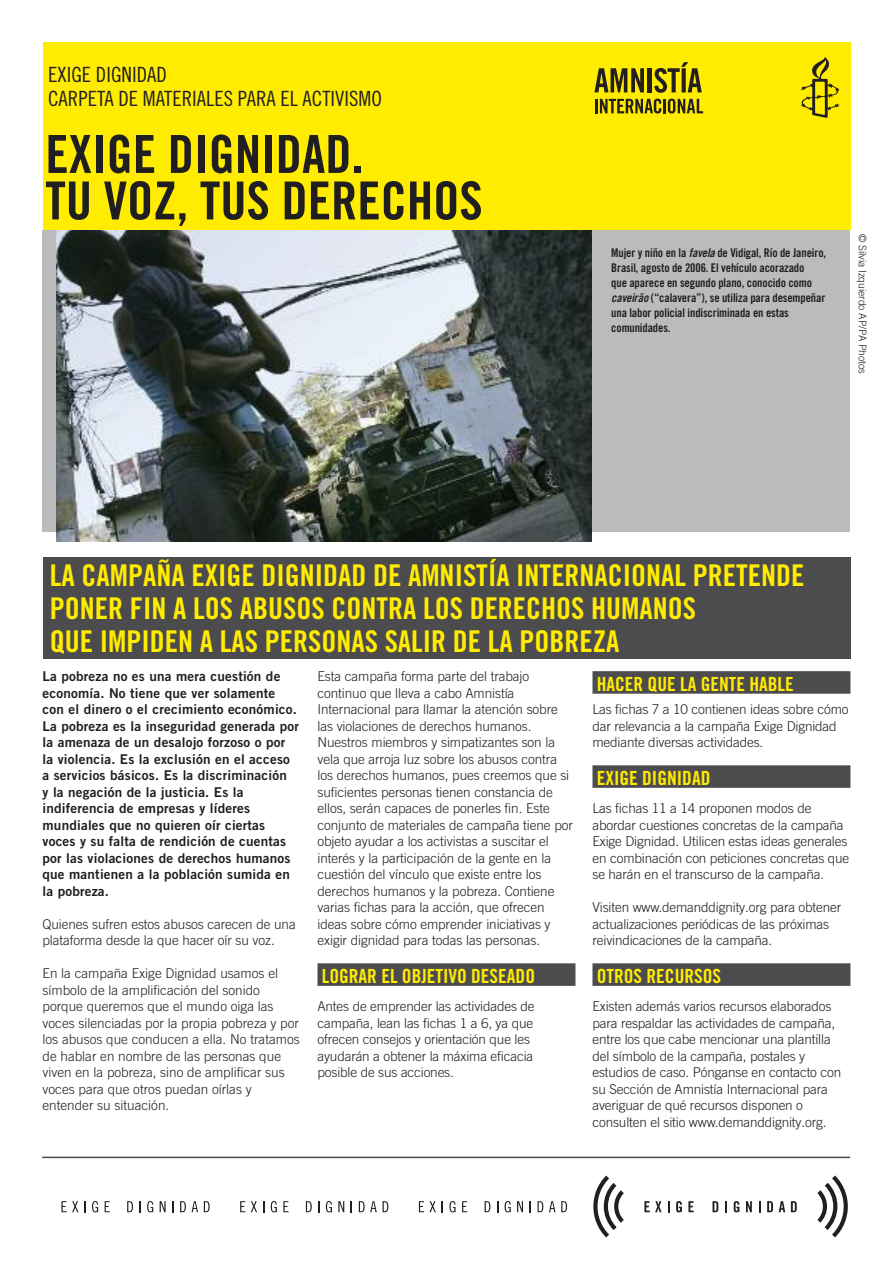
<style>
.page{position:relative;width:893px;height:1263px;background:#fff}
.page>*{position:absolute;margin:0;border:0;box-sizing:border-box;transform-origin:0 0}
.t1{font:52.5px/46.5px "Amnesty Trade Gothic Bd Cn 20";color:#201e21}
.t2{font:30px/33px "Trade Gothic Bold Cond Twenty";color:#ffec00}
.t3{font:21px/24px "Amnesty Trade Gothic Cn 18";color:#201e21}
.t4{font:19.5px "Amnesty Trade Gothic Bd Cn 20";color:#ffec00}
.t5{font:300 13.5px/16.5px "Amnesty Trade Gothic";letter-spacing:-.005em;color:#201e21}
.t6{font:13.5px/16.5px "Amnesty Trade Gothic Bd 2";letter-spacing:.015em;color:#201e21}
.t7{font:12px/15px "Amnesty Trade Gothic Bd Cn 20";letter-spacing:-.01em;color:#201e21}
.t8{font:300 10.5px "Amnesty Trade Gothic";letter-spacing:-.01em;color:#201e21}
.s1{font-family:"Amnesty Trade Gothic Bd Cn 20 Ob"}
</style>
<div class="page">
<div style="left:43px;top:230px;width:807px;height:301px;background:#bcbbbc"></div>
<img style="left:57px;top:230px;width:535px;height:311px">
<div style="left:43px;top:43px;width:807px;height:187px;background:#ffec00"></div>
<div style="left:43px;top:557px;width:807px;height:101px;background:#4c4b4e"></div>
<div style="left:317px;top:963px;width:258px;height:23px;background:#4c4b4e"></div>
<div style="left:592px;top:671px;width:258px;height:23px;background:#4c4b4e"></div>
<div style="left:592px;top:765px;width:258px;height:23px;background:#4c4b4e"></div>
<div style="left:592px;top:963px;width:258px;height:23px;background:#4c4b4e"></div>
<hr style="left:42px;top:1156px;width:808px;height:2px;background:#4c4b4e">
<svg style="left:61px;top:1201px;width:17px;height:11px"></svg>
<svg style="left:84px;top:1201px;width:2px;height:11px"></svg>
<svg style="left:92px;top:1201px;width:6px;height:11px"></svg>
<svg style="left:105px;top:1201px;width:5px;height:11px"></svg>
<svg style="left:127px;top:1201px;width:6px;height:11px"></svg>
<svg style="left:147px;top:1201px;width:6px;height:11px"></svg>
<svg style="left:160px;top:1201px;width:6px;height:11px"></svg>
<svg style="left:180px;top:1201px;width:18px;height:11px"></svg>
<svg style="left:204px;top:1201px;width:6px;height:11px"></svg>
<svg style="left:240px;top:1201px;width:5px;height:11px"></svg>
<svg style="left:251px;top:1201px;width:6px;height:11px"></svg>
<svg style="left:271px;top:1201px;width:6px;height:11px"></svg>
<svg style="left:283px;top:1201px;width:6px;height:11px"></svg>
<svg style="left:306px;top:1201px;width:6px;height:11px"></svg>
<svg style="left:326px;top:1201px;width:6px;height:11px"></svg>
<svg style="left:338px;top:1201px;width:6px;height:11px"></svg>
<svg style="left:359px;top:1201px;width:18px;height:11px"></svg>
<svg style="left:383px;top:1201px;width:5px;height:11px"></svg>
<svg style="left:419px;top:1201px;width:17px;height:11px"></svg>
<svg style="left:449px;top:1201px;width:7px;height:11px"></svg>
<svg style="left:462px;top:1201px;width:5px;height:11px"></svg>
<svg style="left:485px;top:1201px;width:5px;height:11px"></svg>
<svg style="left:505px;top:1201px;width:6px;height:11px"></svg>
<svg style="left:517px;top:1201px;width:6px;height:11px"></svg>
<svg style="left:537px;top:1201px;width:6px;height:11px"></svg>
<svg style="left:549px;top:1201px;width:6px;height:11px"></svg>
<svg style="left:561px;top:1201px;width:6px;height:11px"></svg>
<svg style="left:644px;top:1201px;width:17px;height:11px"></svg>
<svg style="left:676px;top:1201px;width:6px;height:11px"></svg>
<svg style="left:688px;top:1201px;width:6px;height:11px"></svg>
<svg style="left:712px;top:1201px;width:6px;height:11px"></svg>
<svg style="left:725px;top:1201px;width:2px;height:11px"></svg>
<svg style="left:734px;top:1201px;width:5px;height:11px"></svg>
<svg style="left:746px;top:1201px;width:6px;height:11px"></svg>
<svg style="left:767px;top:1201px;width:6px;height:11px"></svg>
<svg style="left:779px;top:1201px;width:6px;height:11px"></svg>
<svg style="left:791px;top:1201px;width:6px;height:11px"></svg>
<svg style="left:593px;top:1175px;width:31px;height:62px"></svg>
<svg style="left:817px;top:1175px;width:31px;height:62px"></svg>
<hr style="left:648px;top:68px;width:4px;height:24px;background:#231f20">
<svg style="left:654px;top:62px;width:48px;height:31px"></svg>
<svg style="left:595px;top:99px;width:66px;height:15px"></svg>
<hr style="left:663px;top:99px;width:3px;height:14px;background:#231f20">
<svg style="left:668px;top:99px;width:35px;height:15px"></svg>
<svg style="left:594px;top:68px;width:50px;height:24px"></svg>
<svg style="left:801px;top:57px;width:38px;height:61px"></svg>
<h3 class="t3" style="left:48px;top:62px;width:335px">EXIGE DIGNIDAD<br>CARPETA DE MATERIALES PARA EL ACTIVISMO</h3>
<h1 class="t1" style="left:45px;top:131px;width:439px">EXIGE DIGNIDAD.<br>TU VOZ, TUS DERECHOS</h1>
<p class="t7" style="left:611px;top:246px;width:216px">Mujer y niño en la <span class="s1">favela</span> de Vidigal, Río de Janeiro, Brasil, agosto de 2006. El vehículo acorazado<br>que aparece en segundo plano, conocido como <span class="s1">caveirão</span> (“calavera”), se utiliza para desempeñar una labor policial indiscriminada en estas comunidades.</p>
<p class="t8" style="left:869px;top:234px;width:141px;rotate:90deg">© Silvia Izquierdo AP/PA Photos</p>
<h2 class="t2" style="left:50px;top:561px;width:756px">LA CAMPAÑA EXIGE DIGNIDAD DE AMNISTÍA INTERNACIONAL PRETENDE<br>PONER FIN A LOS ABUSOS CONTRA LOS DERECHOS HUMANOS<br>QUE IMPIDEN A LAS PERSONAS SALIR DE LA POBREZA</h2>
<p class="t6" style="left:43px;top:668px;width:258px">La pobreza no es una mera cuestión de economía. No tiene que ver solamente con el dinero o el crecimiento económico.<br>La pobreza es la inseguridad generada por la amenaza de un desalojo forzoso o por la violencia. Es la exclusión en el acceso a servicios básicos. Es la discriminación<br>y la negación de la justicia. Es la indiferencia de empresas y líderes mundiales que no quieren oír ciertas voces y su falta de rendición de cuentas por las violaciones de derechos humanos que mantienen a la población sumida en la pobreza.</p>
<p class="t5" style="left:43px;top:915px;width:255px">Quienes sufren estos abusos carecen de una plataforma desde la que hacer oír su voz.</p>
<p class="t5" style="left:43px;top:965px;width:259px">En la campaña Exige Dignidad usamos el símbolo de la amplificación del sonido porque queremos que el mundo oiga las voces silenciadas por la propia pobreza y por los abusos que conducen a ella. No tratamos de hablar en nombre de las personas que viven en la pobreza, sino de amplificar sus voces para que otros puedan oírlas y entender su situación.</p>
<p class="t5" style="left:317px;top:668px;width:257px">Esta campaña forma parte del trabajo continuo que lleva a cabo Amnistía Internacional para llamar la atención sobre las violaciones de derechos humanos.<br>Nuestros miembros y simpatizantes son la vela que arroja luz sobre los abusos contra los derechos humanos, pues creemos que si suficientes personas tienen constancia de ellos, serán capaces de ponerles fin. Este conjunto de materiales de campaña tiene por objeto ayudar a los activistas a suscitar el interés y la participación de la gente en la cuestión del vínculo que existe entre los derechos humanos y la pobreza. Contiene varias fichas para la acción, que ofrecen ideas sobre cómo emprender iniciativas y exigir dignidad para todas las personas.</p>
<h3 class="t4" style="left:322px;top:964px;width:215px">LOGRAR EL OBJETIVO DESEADO</h3>
<p class="t5" style="left:317px;top:998px;width:219px">Antes de emprender las actividades de campaña, lean las fichas 1 a 6, ya que ofrecen consejos y orientación que les ayudarán a obtener la máxima eficacia posible de sus acciones.</p>
<h3 class="t4" style="left:597px;top:672px;width:199px">HACER QUE LA GENTE HABLE</h3>
<p class="t5" style="left:592px;top:701px;width:258px">Las fichas 7 a 10 contienen ideas sobre cómo dar relevancia a la campaña Exige Dignidad mediante diversas actividades.</p>
<h3 class="t4" style="left:597px;top:766px;width:115px">EXIGE DIGNIDAD</h3>
<p class="t5" style="left:592px;top:800px;width:258px">Las fichas 11 a 14 proponen modos de abordar cuestiones concretas de la campaña Exige Dignidad. Utilicen estas ideas generales en combinación con peticiones concretas que se harán en el transcurso de la campaña.</p>
<p class="t5" style="left:592px;top:899px;width:250px">Visiten www.demanddignity.org para obtener actualizaciones periódicas de las próximas reivindicaciones de la campaña.</p>
<h3 class="t4" style="left:597px;top:964px;width:126px">OTROS RECURSOS</h3>
<p class="t5" style="left:592px;top:998px;width:250px">Existen además varios recursos elaborados para respaldar las actividades de campaña, entre los que cabe mencionar una plantilla del símbolo de la campaña, postales y estudios de caso. Pónganse en contacto con su Sección de Amnistía Internacional para averiguar de qué recursos disponen o consulten el sitio www.demanddignity.org.</p>
</div>
